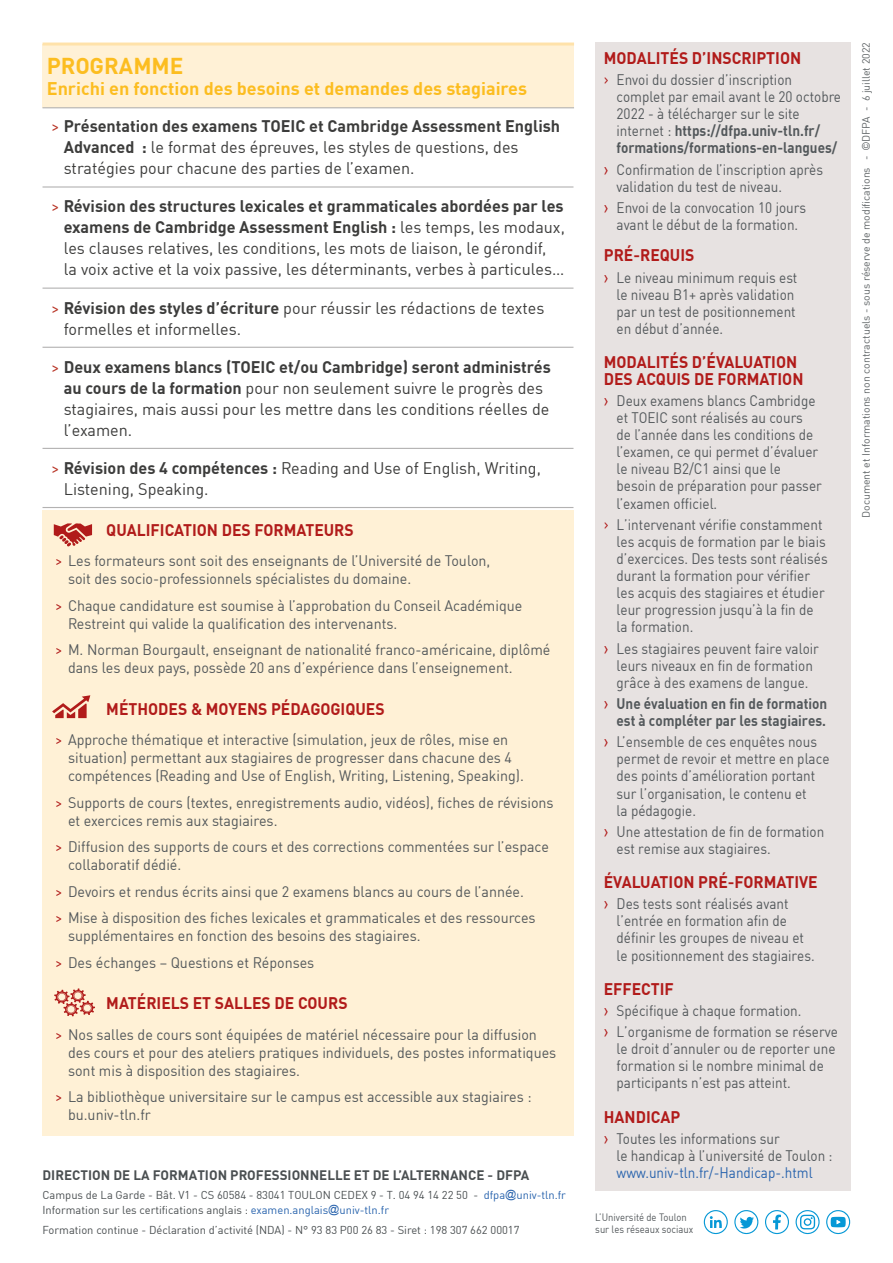
<style>
.page{position:relative;width:893px;height:1263px;background:#fff}
.page>*{position:absolute;margin:0;border:0;box-sizing:border-box;transform-origin:0 0}
.t1{font:700 22.5px "DIN Offc";color:#fcbd20}
.t2{font:700 18px "DIN Offc";color:#fcbd20}
.t3{font:16.5px/21px "DIN Offc";color:#3c3c3b}
.t4{font:700 16.5px/17.1px "DIN Offc";color:#b11b1a;scale:.95 1}
.t5{font:15px/17.1px "DIN Offc";color:#53585b;scale:.9 1}
.t6{font:15px/18px "DIN Offc";color:#53585b;scale:.95 1}
.t7{font:700 15px/17.1px "DIN Offc";color:#53585b;text-align:right;scale:.9 1}
.t8{font:15px "DIN Offc";color:#2863ad;scale:.9 1}
.t9{font:700 13.5px "DIN Offc";color:#4a4f51}
.t10{font:11.25px/15px "DIN Offc";color:#4a4f51}
.t11{font:10.5px "DIN Offc";color:#5e6365}
.t12{font:10.5px/12px "DIN Offc";color:#53585b;scale:.9 1}
.s1{font-size:16.5px;color:#b11b1a}
.s2{font-weight:700}
.s3{font-family:"Arial";font-size:16.5px;color:#b11b1a}
.s4{font-family:"Arial";font-weight:400;font-size:16.5px;color:#b11b1a}
.s5{color:#b83426}
.s6{color:#b11b1a}
.s7{color:#2863ad}
.s8{font-family:"Arial";color:#2863ad}
.s9{font-family:"Arial"}
</style>
<div class="page">
<svg style="left:43px;top:108px;width:530px;height:340px"></svg>
<hr style="left:43px;top:186px;width:530px;height:2px;background:#b3b2b2">
<hr style="left:43px;top:288px;width:530px;height:1px;background:#b3b2b2">
<hr style="left:43px;top:347px;width:530px;height:1px;background:#b3b2b2">
<hr style="left:43px;top:448px;width:530px;height:1px;background:#b3b2b2">
<hr style="left:43px;top:507px;width:530px;height:1px;background:#b3b2b2">
<div style="left:43px;top:44px;width:531px;height:64px;background:#fff1d6"></div>
<hr style="left:43px;top:107px;width:531px;height:1px;background:#b3b2b2">
<hr style="left:43px;top:43px;width:531px;height:3px;background:#ffe2aa">
<div style="left:43px;top:510px;width:531px;height:625px;background:#fff1d6"></div>
<div style="left:595px;top:43px;width:255px;height:1148px;background:#e7e2e1"></div>
<svg style="left:54px;top:523px;width:38px;height:24px"></svg>
<svg style="left:52px;top:695px;width:38px;height:23px"></svg>
<svg style="left:54px;top:988px;width:41px;height:28px"></svg>
<svg style="left:795px;top:1210px;width:25px;height:24px"></svg>
<svg style="left:826px;top:1210px;width:24px;height:24px"></svg>
<svg style="left:704px;top:1210px;width:24px;height:24px"></svg>
<svg style="left:734px;top:1210px;width:24px;height:24px"></svg>
<svg style="left:765px;top:1210px;width:24px;height:24px"></svg>
<p class="t4" style="left:604px;top:48px;width:209px">MODALITÉS D’INSCRIPTION</p>
<p class="t5" style="left:617px;top:71px;width:251px;text-indent:-13px"><span class="s1">›</span> Envoi du dossier d’inscription complet par email avant le 20 octobre 2022 - à télécharger sur le site internet : <span class="s2">https://dfpa.univ-tln.fr/ formations/formations-en-langues/</span></p>
<p class="t5" style="left:617px;top:160px;width:231px;text-indent:-13px"><span class="s3">›</span> Confirmation de l’inscription après validation du test de niveau.</p>
<p class="t5" style="left:604px;top:199px;width:226px;text-align:center"><span class="s3">›</span> Envoi de la convocation 10 jours avant le début de la formation.</p>
<p class="t4" style="left:604px;top:246px;width:97px">PRÉ-REQUIS</p>
<p class="t5" style="left:617px;top:268px;width:202px;text-indent:-13px"><span class="s3">›</span> Le niveau minimum requis est le niveau B1+ après validation par un test de positionnement en début d’année.</p>
<p class="t4" style="left:604px;top:353px;width:212px">MODALITÉS D’ÉVALUATION<br>DES ACQUIS DE FORMATION</p>
<p class="t5" style="left:617px;top:392px;width:230px;text-indent:-13px"><span class="s3">›</span> Deux examens blancs Cambridge et TOEIC sont réalisés au cours<br>de l’année dans les conditions de l’examen, ce qui permet d’évaluer le niveau B2/C1 ainsi que le besoin de préparation pour passer l’examen officiel.</p>
<p class="t5" style="left:617px;top:516px;width:236px;text-indent:-13px"><span class="s1">›</span> L’intervenant vérifie constamment les acquis de formation par le biais d’exercices. Des tests sont réalisés durant la formation pour vérifier les acquis des stagiaires et étudier leur progression jusqu’à la fin de la formation.</p>
<p class="t5" style="left:604px;top:639px;width:241px;text-align:center"><span class="s3">›</span> Les stagiaires peuvent faire valoir leurs niveaux en fin de formation grâce à des examens de langue.</p>
<p class="t7" style="left:604px;top:694px;width:250px"><span class="s4">›</span> Une évaluation en fin de formation est à compléter par les stagiaires.</p>
<p class="t5" style="left:617px;top:733px;width:238px;text-indent:-13px"><span class="s3">›</span> L’ensemble de ces enquêtes nous permet de revoir et mettre en place des points d’amélioration portant sur l’organisation, le contenu et<br>la pédagogie.</p>
<p class="t5" style="left:617px;top:823px;width:232px;text-indent:-13px"><span class="s3">›</span> Une attestation de fin de formation est remise aux stagiaires.</p>
<p class="t4" style="left:604px;top:873px;width:227px">ÉVALUATION PRÉ-FORMATIVE</p>
<p class="t5" style="left:617px;top:895px;width:222px;text-indent:-13px"><span class="s3">›</span> Des tests sont réalisés avant l’entrée en formation afin de définir les groupes de niveau et le positionnement des stagiaires.</p>
<p class="t4" style="left:604px;top:979px;width:75px">EFFECTIF</p>
<p class="t5" style="left:604px;top:999px;width:262px;line-height:21.3px"><span class="s3">›</span> Spécifique à chaque formation.<br><span class="s3">›</span> L’organisme de formation se réserve</p>
<p class="t5" style="left:617px;top:1040px;width:245px">le droit d’annuler ou de reporter une formation si le nombre minimal de participants n’est pas atteint.</p>
<p class="t4" style="left:604px;top:1107px;width:82px">HANDICAP</p>
<p class="t5" style="left:617px;top:1129px;width:242px;text-indent:-13px"><span class="s3">›</span> Toutes les informations sur<br>le handicap à l’université de Toulon :</p>
<p class="t8" style="left:617px;top:1163px;width:219px">www.univ-tln.fr/-Handicap-.html</p>
<h1 class="t1" style="left:47px;top:51px;width:138px">PROGRAMME</h1>
<p class="t2" style="left:47px;top:77px;width:482px">Enrichi en fonction des besoins et demandes des stagiaires</p>
<p class="t3" style="left:64px;top:115px;width:498px;text-indent:-13px"><span class="s5">&gt;</span> <span class="s2">Présentation des examens TOEIC et Cambridge Assessment English<br>Advanced :</span> le format des épreuves, les styles de questions, des stratégies pour chacune des parties de l’examen.</p>
<p class="t3" style="left:64px;top:196px;width:503px;text-indent:-13px"><span class="s5">&gt;</span> <span class="s2">Révision des structures lexicales et grammaticales abordées par les examens de Cambridge Assessment English :</span> les temps, les modaux, les clauses relatives, les conditions, les mots de liaison, le gérondif,<br>la voix active et la voix passive, les déterminants, verbes à particules…</p>
<p class="t3" style="left:64px;top:297px;width:482px;text-indent:-13px"><span class="s5">&gt;</span> <span class="s2">Révision des styles d’écriture</span> pour réussir les rédactions de textes formelles et informelles.</p>
<p class="t3" style="left:64px;top:356px;width:488px;text-indent:-13px"><span class="s5">&gt;</span> <span class="s2">Deux examens blancs (TOEIC et/ou Cambridge) seront administrés au cours de la formation</span> pour non seulement suivre le progrès des stagiaires, mais aussi pour les mettre dans les conditions réelles de l’examen.</p>
<p class="t3" style="left:64px;top:457px;width:479px;text-indent:-13px"><span class="s5">&gt;</span> <span class="s2">Révision des 4 compétences :</span> Reading and Use of English, Writing,<br>Listening, Speaking.</p>
<p class="t4" style="left:106px;top:520px;width:262px">QUALIFICATION DES FORMATEURS</p>
<p class="t6" style="left:68px;top:552px;width:446px;text-indent:-13px"><span class="s6">&gt;</span> Les formateurs sont soit des enseignants de l’Université de Toulon, soit des socio-professionnels spécialistes du domaine.</p>
<p class="t6" style="left:68px;top:596px;width:480px;text-indent:-13px"><span class="s6">&gt;</span> Chaque candidature est soumise à l’approbation du Conseil Académique<br>Restreint qui valide la qualification des intervenants.</p>
<p class="t6" style="left:68px;top:641px;width:509px;text-indent:-13px"><span class="s6">&gt;</span> M. Norman Bourgault, enseignant de nationalité franco-américaine, diplômé dans les deux pays, possède 20 ans d’expérience dans l’enseignement.</p>
<p class="t4" style="left:106px;top:699px;width:294px">MÉTHODES &amp; MOYENS PÉDAGOGIQUES</p>
<p class="t6" style="left:68px;top:730px;width:481px;text-indent:-13px"><span class="s6">&gt;</span> Approche thématique et interactive (simulation, jeux de rôles, mise en situation) permettant aux stagiaires de progresser dans chacune des 4 compétences (Reading and Use of English, Writing, Listening, Speaking).</p>
<p class="t6" style="left:68px;top:793px;width:513px;text-indent:-13px"><span class="s6">&gt;</span> Supports de cours (textes, enregistrements audio, vidéos), fiches de révisions et exercices remis aux stagiaires.</p>
<p class="t6" style="left:68px;top:837px;width:508px;text-indent:-13px"><span class="s6">&gt;</span> Diffusion des supports de cours et des corrections commentées sur l’espace collaboratif dédié.</p>
<p class="t6" style="left:55px;top:878px;width:507px;line-height:26.5px"><span class="s6">&gt;</span> Devoirs et rendus écrits ainsi que 2 examens blancs au cours de l’année.<br><span class="s6">&gt;</span> Mise à disposition des fiches lexicales et grammaticales et des ressources</p>
<p class="t6" style="left:55px;top:922px;width:386px;line-height:26.5px;text-indent:13px">supplémentaires en fonction des besoins des stagiaires. <span class="s6">&gt;</span> Des échanges – Questions et Réponses</p>
<p class="t4" style="left:106px;top:994px;width:256px">MATÉRIELS ET SALLES DE COURS</p>
<p class="t6" style="left:68px;top:1025px;width:515px;text-indent:-13px"><span class="s6">&gt;</span> Nos salles de cours sont équipées de matériel nécessaire pour la diffusion des cours et pour des ateliers pratiques individuels, des postes informatiques sont mis à disposition des stagiaires.</p>
<p class="t6" style="left:68px;top:1087px;width:489px;text-indent:-13px"><span class="s6">&gt;</span> La bibliothèque universitaire sur le campus est accessible aux stagiaires : bu.univ-tln.fr</p>
<p class="t9" style="left:43px;top:1166px;width:488px">DIRECTION DE LA FORMATION PROFESSIONNELLE ET DE L’ALTERNANCE - DFPA</p>
<p class="t10" style="left:43px;top:1187px;width:525px">Campus de La Garde - Bât. V1 - CS 60584 - 83041 TOULON CEDEX 9 - T. 04 94 14 22 50 - <span class="s7">dfpa</span><span class="s8">@</span><span class="s7">univ-tln.fr<br></span>Information sur les certifications anglais : <span class="s7">examen.anglais</span><span class="s8">@</span><span class="s7">univ-tln.fr</span></p>
<p class="t10" style="left:43px;top:1222px;width:479px">Formation continue - Déclaration d’activité (NDA) - N° 93 83 P00 26 83 - Siret : 198 307 662 00017</p>
<p class="t12" style="left:595px;top:1211px;width:111px">L’Université de Toulon sur les réseaux sociaux</p>
<p class="t11" style="left:859px;top:518px;width:477px;rotate:-90deg">Document et Informations non contractuels - sous réserve de modifications - <span class="s9">©</span>DFPA - 6 juillet 2022</p>
</div>
